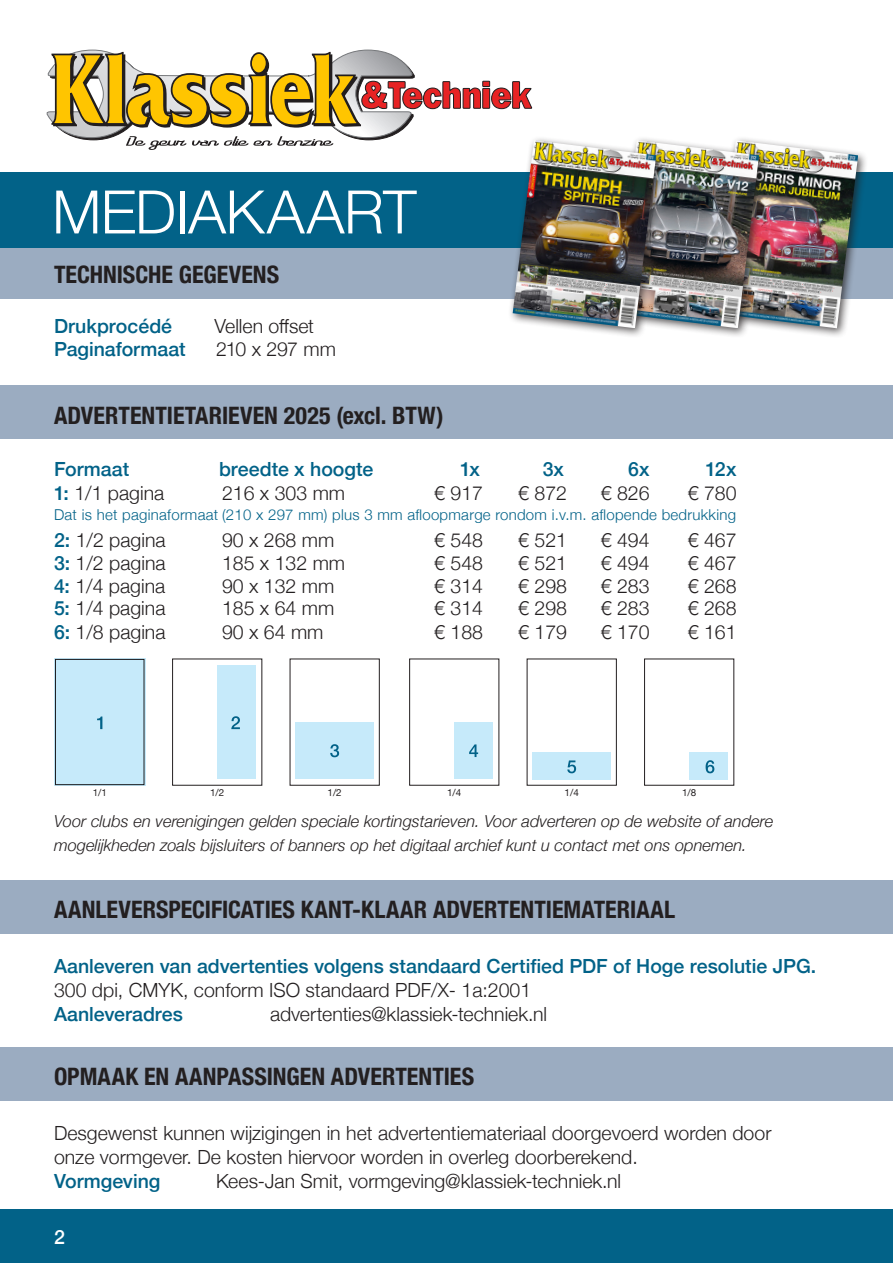
<style>
.page{position:relative;width:893px;height:1263px;background:#fff}
.page>*{position:absolute;margin:0;border:0;box-sizing:border-box;transform-origin:0 0}
._02_kop_News_Gothic{font:300 60px "Helvetica Neue";letter-spacing:-.01em;color:#fff}
._03_intro_Trebuchet{font:700 condensed 24px "Helvetica Neue";color:#231f20}
._03_intro_Trebuchet-2{font:300 19.5px "Helvetica Neue";color:#231f20}
._03_intro_Trebuchet-3{font:500 19.5px "Helvetica Neue";color:#026288}
._03_intro_Trebuchet-4{font:500 19.5px "Helvetica Neue";color:#fff}
._03_intro_Trebuchet-5{font:italic 300 16.5px/24px "Helvetica Neue";color:#231f20}
._03_intro_Trebuchet-6{font:300 15px "Helvetica Neue";letter-spacing:.02em;color:#026288}
.t1{font:9.75px "Helvetica Neue";color:#231f20}
.s1{font-weight:500;color:#026288}
</style>
<div class="page">
<div style="left:0;top:1209px;width:893px;height:54px;background:#026288"></div>
<svg style="left:46px;top:49px;width:487px;height:101px"></svg>
<div style="left:0;top:246px;width:893px;height:53px;background:#9bacc1"></div>
<div style="left:0;top:386px;width:893px;height:53px;background:#9bacc1"></div>
<div style="left:0;top:880px;width:893px;height:53px;background:#9bacc1"></div>
<div style="left:0;top:1047px;width:893px;height:53px;background:#9bacc1"></div>
<div style="left:0;top:172px;width:893px;height:75px;background:#026288"></div>
<div style="left:709px;top:135px;width:159px;height:204px;background:#231f20;opacity:.75"></div>
<img style="left:769px;top:140px;width:89px;height:188px">
<div style="left:610px;top:135px;width:159px;height:203px;background:#231f20;opacity:.75"></div>
<img style="left:666px;top:140px;width:93px;height:188px">
<div style="left:508px;top:135px;width:158px;height:203px;background:#231f20;opacity:.75"></div>
<img style="left:513px;top:140px;width:143px;height:188px">
<div style="left:54px;top:658px;width:91px;height:128px;background:#c6eafa"></div>
<div style="left:295px;top:722px;width:79px;height:56px;background:#c6eafa"></div>
<div style="left:532px;top:752px;width:78px;height:28px;background:#c6eafa"></div>
<div style="left:172px;top:659px;width:90px;height:126px;border:1px solid #231f20"></div>
<div style="left:217px;top:665px;width:39px;height:114px;background:#c6eafa"></div>
<div style="left:454px;top:722px;width:39px;height:56px;background:#c6eafa"></div>
<div style="left:644px;top:659px;width:90px;height:126px;border:1px solid #231f20"></div>
<div style="left:689px;top:752px;width:39px;height:28px;background:#c6eafa"></div>
<svg style="left:97px;top:716px;width:5px;height:13px"></svg>
<svg style="left:231px;top:716px;width:9px;height:13px"></svg>
<svg style="left:330px;top:744px;width:9px;height:13px"></svg>
<svg style="left:469px;top:744px;width:9px;height:13px"></svg>
<svg style="left:567px;top:760px;width:9px;height:13px"></svg>
<svg style="left:706px;top:760px;width:8px;height:13px"></svg>
<p class="_02_kop_News_Gothic" style="left:52px;top:164px;width:366px">MEDIAKAART</p>
<p class="_03_intro_Trebuchet" style="left:54px;top:255px;width:227px">TECHNISCHE GEGEVENS</p>
<p class="_03_intro_Trebuchet-3" style="left:54px;top:310px;width:120px">Drukprocédé</p>
<p class="_03_intro_Trebuchet-2" style="left:214px;top:310px;width:101px">Vellen offset</p>
<p class="_03_intro_Trebuchet-3" style="left:54px;top:333px;width:133px">Paginaformaat</p>
<p class="_03_intro_Trebuchet-2" style="left:216px;top:333px;width:121px">210 x 297 mm</p>
<p class="_03_intro_Trebuchet" style="left:54px;top:395px;width:391px">ADVERTENTIETARIEVEN 2025 (excl. BTW)</p>
<p class="_03_intro_Trebuchet-3" style="left:54px;top:453px;width:77px">Formaat</p>
<p class="_03_intro_Trebuchet-3" style="left:219px;top:453px;width:156px">breedte x hoogte</p>
<p class="_03_intro_Trebuchet-3" style="left:460px;top:453px;width:21px">1x</p>
<p class="_03_intro_Trebuchet-3" style="left:543px;top:453px;width:23px">3x</p>
<p class="_03_intro_Trebuchet-3" style="left:628px;top:453px;width:23px">6x</p>
<p class="_03_intro_Trebuchet-3" style="left:705px;top:453px;width:33px">12x</p>
<p class="_03_intro_Trebuchet-2" style="left:54px;top:477px;width:112px"><span class="s1">1:</span> 1/1 pagina</p>
<p class="_03_intro_Trebuchet-2" style="left:222px;top:477px;width:125px">216 x 303 mm</p>
<p class="_03_intro_Trebuchet-2" style="left:434px;top:477px;width:50px">€ 917</p>
<p class="_03_intro_Trebuchet-2" style="left:518px;top:477px;width:50px">€ 872</p>
<p class="_03_intro_Trebuchet-2" style="left:601px;top:477px;width:50px">€ 826</p>
<p class="_03_intro_Trebuchet-2" style="left:688px;top:477px;width:50px">€ 780</p>
<p class="_03_intro_Trebuchet-6" style="left:54px;top:502px;width:684px">Dat is het paginaformaat (210 x 297 mm) plus 3 mm afloopmarge rondom i.v.m. aflopende bedrukking</p>
<p class="_03_intro_Trebuchet-2" style="left:54px;top:524px;width:113px"><span class="s1">2:</span> 1/2 pagina</p>
<p class="_03_intro_Trebuchet-2" style="left:222px;top:524px;width:114px">90 x 268 mm</p>
<p class="_03_intro_Trebuchet-2" style="left:434px;top:524px;width:50px">€ 548</p>
<p class="_03_intro_Trebuchet-2" style="left:518px;top:524px;width:50px">€ 521</p>
<p class="_03_intro_Trebuchet-2" style="left:601px;top:524px;width:50px">€ 494</p>
<p class="_03_intro_Trebuchet-2" style="left:688px;top:524px;width:50px">€ 467</p>
<p class="_03_intro_Trebuchet-2" style="left:54px;top:547px;width:113px"><span class="s1">3:</span> 1/2 pagina</p>
<p class="_03_intro_Trebuchet-2" style="left:222px;top:547px;width:125px">185 x 132 mm</p>
<p class="_03_intro_Trebuchet-2" style="left:434px;top:547px;width:50px">€ 548</p>
<p class="_03_intro_Trebuchet-2" style="left:518px;top:547px;width:50px">€ 521</p>
<p class="_03_intro_Trebuchet-2" style="left:601px;top:547px;width:50px">€ 494</p>
<p class="_03_intro_Trebuchet-2" style="left:688px;top:547px;width:50px">€ 467</p>
<p class="_03_intro_Trebuchet-2" style="left:54px;top:570px;width:113px"><span class="s1">4:</span> 1/4 pagina</p>
<p class="_03_intro_Trebuchet-2" style="left:222px;top:570px;width:114px">90 x 132 mm</p>
<p class="_03_intro_Trebuchet-2" style="left:434px;top:570px;width:50px">€ 314</p>
<p class="_03_intro_Trebuchet-2" style="left:518px;top:570px;width:50px">€ 298</p>
<p class="_03_intro_Trebuchet-2" style="left:601px;top:570px;width:50px">€ 283</p>
<p class="_03_intro_Trebuchet-2" style="left:688px;top:570px;width:50px">€ 268</p>
<p class="_03_intro_Trebuchet-2" style="left:54px;top:593px;width:113px"><span class="s1">5:</span> 1/4 pagina</p>
<p class="_03_intro_Trebuchet-2" style="left:222px;top:593px;width:114px">185 x 64 mm</p>
<p class="_03_intro_Trebuchet-2" style="left:434px;top:593px;width:50px">€ 314</p>
<p class="_03_intro_Trebuchet-2" style="left:518px;top:593px;width:50px">€ 298</p>
<p class="_03_intro_Trebuchet-2" style="left:601px;top:593px;width:50px">€ 283</p>
<p class="_03_intro_Trebuchet-2" style="left:688px;top:593px;width:50px">€ 268</p>
<p class="_03_intro_Trebuchet-2" style="left:54px;top:617px;width:113px"><span class="s1">6:</span> 1/8 pagina</p>
<p class="_03_intro_Trebuchet-2" style="left:222px;top:617px;width:103px">90 x 64 mm</p>
<p class="_03_intro_Trebuchet-2" style="left:434px;top:617px;width:50px">€ 188</p>
<p class="_03_intro_Trebuchet-2" style="left:518px;top:617px;width:50px">€ 179</p>
<p class="_03_intro_Trebuchet-2" style="left:601px;top:617px;width:50px">€ 170</p>
<p class="_03_intro_Trebuchet-2" style="left:688px;top:617px;width:50px">€ 161</p>
<p class="t1" style="left:93px;top:785px;width:16px">1/1</p>
<p class="t1" style="left:210px;top:786px;width:16px">1/2</p>
<p class="t1" style="left:328px;top:786px;width:16px">1/2</p>
<p class="t1" style="left:447px;top:786px;width:16px">1/4</p>
<p class="t1" style="left:565px;top:786px;width:16px">1/4</p>
<p class="t1" style="left:682px;top:786px;width:16px">1/8</p>
<p class="_03_intro_Trebuchet-5" style="left:54px;top:808px;width:721px">Voor clubs en verenigingen gelden speciale kortingstarieven. Voor adverteren op de website of andere mogelijkheden zoals bijsluiters of banners op het digitaal archief kunt u contact met ons opnemen.</p>
<p class="_03_intro_Trebuchet" style="left:54px;top:889px;width:623px">AANLEVERSPECIFICATIES KANT-KLAAR ADVERTENTIEMATERIAAL</p>
<p class="_03_intro_Trebuchet-3" style="left:54px;top:950px;width:764px">Aanleveren van advertenties volgens standaard Certified PDF of Hoge resolutie JPG.</p>
<p class="_03_intro_Trebuchet-2" style="left:54px;top:974px;width:479px">300 dpi, CMYK, conform ISO standaard PDF/X- 1a:2001</p>
<p class="_03_intro_Trebuchet-3" style="left:54px;top:998px;width:130px">Aanleveradres</p>
<p class="_03_intro_Trebuchet-2" style="left:270px;top:998px;width:279px">advertenties@klassiek-techniek.nl</p>
<p class="_03_intro_Trebuchet" style="left:54px;top:1056px;width:422px">OPMAAK EN AANPASSINGEN ADVERTENTIES</p>
<p class="_03_intro_Trebuchet-2" style="left:54px;top:1118px;width:719px">Desgewenst kunnen wijzigingen in het advertentiemateriaal doorgevoerd worden door</p>
<p class="_03_intro_Trebuchet-2" style="left:54px;top:1142px;width:585px">onze vormgever. De kosten hiervoor worden in overleg doorberekend.</p>
<p class="_03_intro_Trebuchet-3" style="left:54px;top:1166px;width:108px">Vormgeving</p>
<p class="_03_intro_Trebuchet-2" style="left:216px;top:1166px;width:407px">Kees-Jan Smit, vormgeving@klassiek-techniek.nl</p>
<p class="_03_intro_Trebuchet-4" style="left:54px;top:1222px;width:12px">2</p>
</div>
